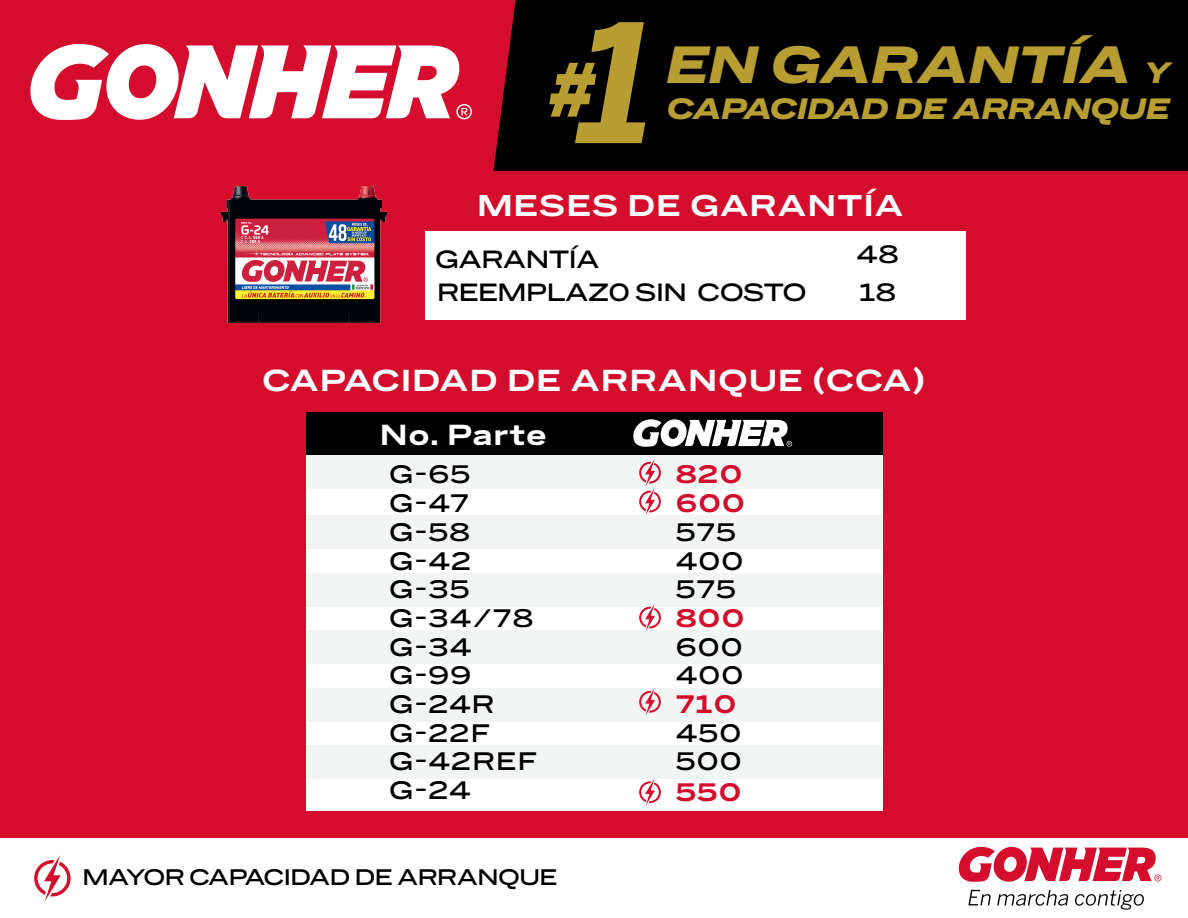
<style>
.page{position:relative;width:1188px;height:918px;background:#d30d2b}
.page>*{position:absolute;margin:0;border:0;box-sizing:border-box;transform-origin:0 0}
.t1{font:italic 900 49.35px "Benton Sans Wide";letter-spacing:-.035em;color:#b89d33}
.t2{font:700 28.65px "Benton Sans Wide";letter-spacing:.025em;color:#fff}
.t3{font:700 28.2px "Benton Sans Wide";letter-spacing:.025em;color:#fff}
.t4{font:italic 900 27.75px "Benton Sans Wide";letter-spacing:-.035em;color:#b89d33}
.t5{font:700 27.45px "Benton Sans Wide";letter-spacing:.02em;color:#fff}
.t6{font:500 23.85px/28.7px "Benton Sans Wide";letter-spacing:.05em;color:#000001}
.t7{font:700 23.85px/28.7px "Benton Sans Wide";letter-spacing:.05em;color:#d30d2b}
.t8{font:500 23.55px/33.2px "Benton Sans Wide";letter-spacing:-.025em;color:#000001}
.t9{font:500 21.3px "Benton Sans Wide";letter-spacing:-.025em;color:#000001}
.s1{font-size:27.75px}
</style>
<div class="page">
<div style="left:493px;top:0;width:695px;height:171px;background:#000001"></div>
<svg style="left:549px;top:22px;width:96px;height:121px;background:#5c4f1a"></svg>
<div style="left:426px;top:231px;width:540px;height:89px;background:#fff"></div>
<img style="left:222px;top:187px;width:165px;height:136px">
<div style="left:306px;top:413px;width:576px;height:397px;background:#fff"></div>
<div style="left:306px;top:413px;width:576px;height:42px;background:#000001"></div>
<div style="left:306px;top:455px;width:576px;height:33px;background:#f3f4f4"></div>
<div style="left:306px;top:516px;width:576px;height:33px;background:#f3f4f4"></div>
<div style="left:306px;top:573px;width:576px;height:33px;background:#f3f4f4"></div>
<div style="left:306px;top:631px;width:576px;height:33px;background:#f3f4f4"></div>
<div style="left:306px;top:688px;width:576px;height:33px;background:#f3f4f4"></div>
<div style="left:306px;top:745px;width:576px;height:33px;background:#f3f4f4"></div>
<svg style="left:633px;top:419px;width:159px;height:28px"></svg>
<svg style="left:639px;top:459px;width:22px;height:56px"></svg>
<svg style="left:639px;top:604px;width:22px;height:27px"></svg>
<svg style="left:639px;top:688px;width:22px;height:28px"></svg>
<svg style="left:639px;top:778px;width:22px;height:28px"></svg>
<div style="left:0;top:838px;width:1188px;height:80px;background:#fff"></div>
<svg style="left:34px;top:855px;width:37px;height:46px"></svg>
<svg style="left:958px;top:847px;width:204px;height:35px"></svg>
<svg style="left:968px;top:890px;width:23px;height:15px"></svg>
<svg style="left:997px;top:890px;width:71px;height:16px"></svg>
<svg style="left:1075px;top:890px;width:69px;height:20px"></svg>
<svg style="left:30px;top:44px;width:442px;height:76px"></svg>
<h1 class="t1" style="left:667px;top:33px;width:506px">EN GARANTÍA <span class="s1">Y</span></h1>
<p class="t4" style="left:667px;top:91px;width:505px">CAPACIDAD DE ARRANQUE</p>
<p class="t3" style="left:477px;top:188px;width:428px">MESES DE GARANTÍA</p>
<p class="t8" style="left:435px;top:243px;width:373px">GARANTÍA<br>REEMPLAZ0 SIN COSTO</p>
<p class="t8" style="left:856px;top:235px;width:44px;line-height:38.5px">48<br>18</p>
<p class="t2" style="left:262px;top:362px;width:665px">CAPACIDAD DE ARRANQUE (CCA)</p>
<p class="t5" style="left:380px;top:418px;width:168px">No. Parte</p>
<p class="t6" style="left:389px;top:461px;width:149px">G-65<br>G-47<br>G-58<br>G-42<br>G-35<br>G-34/78<br>G-34<br>G-99<br>G-24R<br>G-22F<br>G-42REF<br>G-24</p>
<p class="t7" style="left:676px;top:461px;width:70px">820<br>600</p>
<p class="t6" style="left:676px;top:518px;width:69px">575<br>400<br>575</p>
<p class="t7" style="left:676px;top:604px;width:70px">800</p>
<p class="t6" style="left:676px;top:633px;width:69px">600<br>400</p>
<p class="t7" style="left:676px;top:691px;width:62px">710</p>
<p class="t6" style="left:676px;top:719px;width:67px">450<br>500</p>
<p class="t7" style="left:676px;top:778px;width:67px">550</p>
<p class="t9" style="left:82px;top:863px;width:477px">MAYOR CAPACIDAD DE ARRANQUE</p>
</div>
